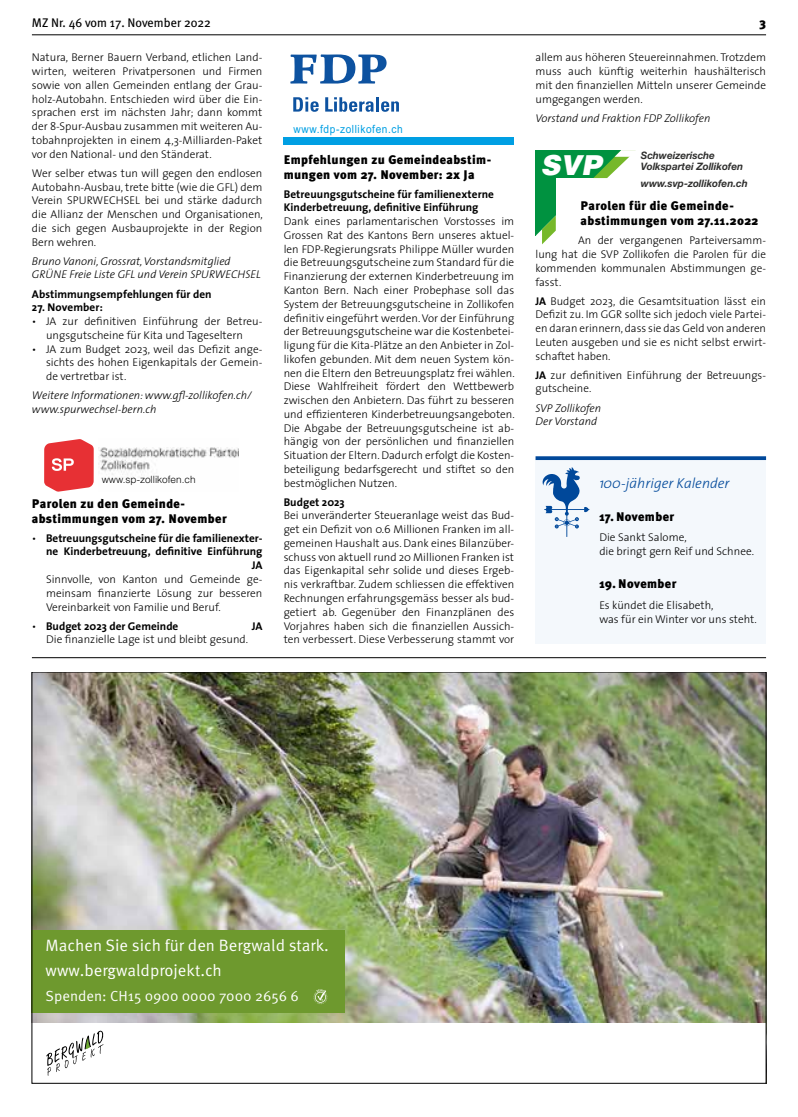
<style>
.page{position:relative;width:798px;height:1117px;background:#fff}
.page>*{position:absolute;margin:0;border:0;box-sizing:border-box;transform-origin:0 0}
.t1{font:italic 900 27.5px "Helvetica";color:#fff}
.t2{font:16.5px/24.6px "Meta Pro Norm";color:#fff}
.t3{font:14.62px "Meta Pro Norm";color:#fff}
.t4{font:italic 300 14.38px "The Sans";color:#00489a}
.t5{font:900 12.5px/15px "Meta Plus";letter-spacing:.03em;color:#000}
.t6{font:12.5px "Meta Plus";color:#000}
.t7{font:300 11.25px/13.8px "The Sans";color:#000;text-align:justify}
.t8{font:700 11.25px/13.8px "The Sans";color:#000;text-align:right}
.t9{font:italic 300 11.25px/13.8px "The Sans";color:#000}
.t10{font:11.25px "Arial Narrow";letter-spacing:.045em;color:#009fe3;scale:1.1 1}
.t11{font:italic 700 10.25px/11.2px "Helvetica Neue";color:#2f2f2e}
.t12{font:300 10px "Helvetica";color:#000}
.s1{font-weight:300}
.s2{font-weight:700}
</style>
<div class="page">
<hr style="left:32px;top:34px;width:733px;height:1px;background:#000">
<div style="left:535px;top:460px;width:230px;height:183px;background:#f4f8fc"></div>
<svg style="left:542px;top:467px;width:47px;height:70px"></svg>
<svg style="left:535px;top:456px;width:230px;height:4px"></svg>
<svg style="left:44px;top:439px;width:50px;height:52px;background:#ea5154"></svg>
<img style="left:99px;top:447px;width:139px;height:31px">
<div style="left:283px;top:137px;width:231px;height:8px;background:#009fe3"></div>
<svg style="left:293px;top:97px;width:25px;height:15px"></svg>
<svg style="left:325px;top:97px;width:74px;height:15px"></svg>
<svg style="left:290px;top:54px;width:96px;height:30px"></svg>
<div style="left:535px;top:150px;width:85px;height:28px;background:#009240"></div>
<div style="left:535px;top:150px;width:20px;height:85px;background:#009240"></div>
<svg style="left:593px;top:150px;width:43px;height:29px"></svg>
<svg style="left:535px;top:214px;width:21px;height:31px"></svg>
<hr style="left:32px;top:657px;width:733px;height:1px;background:#000">
<img style="left:34px;top:674px;width:729px;height:348px">
<svg style="left:46px;top:1030px;width:58px;height:45px"></svg>
<div style="left:32px;top:930px;width:312px;height:82px;background:#6e992e"></div>
<svg style="left:313px;top:989px;width:14px;height:14px"></svg>
<p class="t6" style="left:32px;top:16px;width:180px">MZ Nr. 46 vom 17. November 2022</p>
<p class="t5" style="left:759px;top:15px;width:8px">3</p>
<p class="t7" style="left:32px;top:50px;width:232px">Natura, Berner Bauern Verband, etlichen Land&shy;wirten, weiteren Privatpersonen und Firmen sowie von allen Gemeinden entlang der Grau&shy;holz-Autobahn. Entschieden wird über die Ein&shy;sprachen erst im nächsten Jahr; dann kommt der 8-Spur-Ausbau zusammen mit weiteren Au&shy;tobahnprojekten in einem 4,3-Milliarden-Paket vor den National- und den Ständerat.</p>
<p class="t7" style="left:32px;top:166px;width:232px">Wer selber etwas tun will gegen den endlosen Autobahn-Ausbau, trete bitte (wie die GFL) dem Verein SPURWECHSEL bei und stärke dadurch die Allianz der Menschen und Organisationen, die sich gegen Ausbauprojekte in der Region Bern wehren.</p>
<p class="t9" style="left:32px;top:253px;width:230px">Bruno Vanoni, Grossrat, Vorstandsmitglied<br>GRÜNE Freie Liste GFL und Verein SPURWECHSEL</p>
<p class="t8" style="left:32px;top:286px;width:181px">Abstimmungsempfehlungen für den</p>
<p class="t8" style="left:32px;top:300px;width:72px">27. November:</p>
<p class="t7" style="left:32px;top:314px;width:232px;text-align:center">• JA zur definitiven Einführung der Betreu&shy;ungsgutscheine für Kita und Tageseltern</p>
<p class="t7" style="left:46px;top:341px;width:218px;text-indent:-14px">• JA zum Budget 2023, weil das Defizit ange&shy;sichts des hohen Eigenkapitals der Gemein&shy;de vertretbar ist.</p>
<p class="t9" style="left:32px;top:388px;width:221px">Weitere Informationen: www.gfl-zollikofen.ch/ www.spurwechsel-bern.ch</p>
<p class="t12" style="left:102px;top:473px;width:95px">www.sp-zollikofen.ch</p>
<p class="t5" style="left:32px;top:495px;width:196px">Parolen zu den Gemeinde&shy;abstimmungen vom 27. November</p>
<p class="t8" style="left:32px;top:530px;width:232px"><span class="s1">•</span> Betreuungsgutscheine für die familienexter&shy;ne Kinderbetreuung, definitive Einführung<br>JA</p>
<p class="t7" style="left:46px;top:572px;width:218px">Sinnvolle, von Kanton und Gemeinde ge&shy;meinsam finanzierte Lösung zur besseren Vereinbarkeit von Familie und Beruf.</p>
<p class="t8" style="left:32px;top:618px;width:148px"><span class="s1">•</span> Budget 2023 der Gemeinde</p>
<p class="t8" style="left:252px;top:618px;width:12px">JA</p>
<p class="t7" style="left:46px;top:632px;width:203px">Die finanzielle Lage ist und bleibt gesund.</p>
<p class="t10" style="left:293px;top:120px;width:101px">www.fdp-zollikofen.ch</p>
<p class="t5" style="left:283px;top:152px;width:209px">Empfehlungen zu Gemeindeabstim&shy;mungen vom 27. November: 2x Ja</p>
<p class="t8" style="left:283px;top:187px;width:212px;text-align:left">Betreuungsgutscheine für familienexterne<br>Kinderbetreuung, definitive Einführung</p>
<p class="t7" style="left:283px;top:214px;width:232px">Dank eines parlamentarischen Vorstosses im Grossen Rat des Kantons Bern unseres aktuel&shy;len FDP-Regierungsrats Philippe Müller wurden die Betreuungsgutscheine zum Standard für die Finanzierung der externen Kinderbetreuung im Kanton Bern. Nach einer Probephase soll das System der Betreuungsgutscheine in Zollikofen definitiv eingeführt werden. Vor der Einführung der Betreuungsgutscheine war die Kostenbetei&shy;ligung für die Kita-Plätze an den Anbieter in Zol&shy;likofen gebunden. Mit dem neuen System kön&shy;nen die Eltern den Betreuungsplatz frei wählen.<br>Diese Wahlfreiheit fördert den Wettbewerb zwischen den Anbietern. Das führt zu besseren und effizienteren Kinderbetreuungsangeboten.<br>Die Abgabe der Betreuungsgutscheine ist ab&shy;hängig von der persönlichen und finanziellen Situation der Eltern. Dadurch erfolgt die Kosten&shy;beteiligung bedarfsgerecht und stiftet so den bestmöglichen Nutzen.</p>
<p class="t8" style="left:283px;top:494px;width:62px">Budget 2023</p>
<p class="t7" style="left:283px;top:508px;width:232px">Bei unveränderter Steueranlage weist das Bud&shy;get ein Defizit von 0.6 Millionen Franken im all&shy;gemeinen Haushalt aus. Dank eines Bilanzüber&shy;schuss von aktuell rund 20 Millionen Franken ist das Eigenkapital sehr solide und dieses Ergeb&shy;nis verkraftbar. Zudem schliessen die effektiven Rechnungen erfahrungsgemäss besser als bud&shy;getiert ab. Gegenüber den Finanzplänen des Vorjahres haben sich die finanziellen Aussich&shy;ten verbessert. Diese Verbesserung stammt vor</p>
<p class="t7" style="left:535px;top:50px;width:232px">allem aus höheren Steuereinnahmen. Trotzdem muss auch künftig weiterhin haushälterisch mit den finanziellen Mitteln unserer Gemeinde umgegangen werden.</p>
<p class="t9" style="left:535px;top:111px;width:176px">Vorstand und Fraktion FDP Zollikofen</p>
<h1 class="t1" style="left:540px;top:147px;width:63px">SVP</h1>
<p class="t11" style="left:640px;top:149px;width:104px">Schweizerische<br>Volkspartei Zollikofen</p>
<p class="t11" style="left:640px;top:177px;width:108px">www.svp-zollikofen.ch</p>
<p class="t5" style="left:580px;top:198px;width:179px">Parolen für die Gemeinde&shy;abstimmungen vom 27.11.2022</p>
<p class="t7" style="left:535px;top:233px;width:232px;text-indent:43px">An der vergangenen Parteiversamm&shy;lung hat die SVP Zollikofen die Parolen für die kommenden kommunalen Abstimmungen ge&shy;fasst.</p>
<p class="t7" style="left:535px;top:293px;width:232px"><span class="s2">JA</span> Budget 2023, die Gesamtsituation lässt ein Defizit zu. Im GGR sollte sich jedoch viele Partei&shy;en daran erinnern, dass sie das Geld von anderen Leuten ausgeben und sie es nicht selbst erwirt&shy;schaftet haben.</p>
<p class="t7" style="left:535px;top:367px;width:232px"><span class="s2">JA</span> zur definitiven Einführung der Betreuungs&shy;gutscheine.</p>
<p class="t9" style="left:535px;top:400px;width:67px">SVP Zollikofen<br>Der Vorstand</p>
<p class="t4" style="left:599px;top:471px;width:132px">100-jähriger Kalender</p>
<p class="t5" style="left:599px;top:508px;width:76px">17. November</p>
<p class="t7" style="left:599px;top:530px;width:156px">Die Sankt Salome,<br>die bringt gern Reif und Schnee.</p>
<p class="t5" style="left:599px;top:576px;width:78px">19. November</p>
<p class="t7" style="left:599px;top:597px;width:159px">Es kündet die Elisabeth,<br>was für ein Winter vor uns steht.</p>
<h2 class="t2" style="left:46px;top:932px;width:284px">Machen Sie sich für den Bergwald stark. www.bergwaldprojekt.ch</h2>
<p class="t3" style="left:46px;top:984px;width:255px">Spenden: CH15 0900 0000 7000 2656 6</p>
</div>
